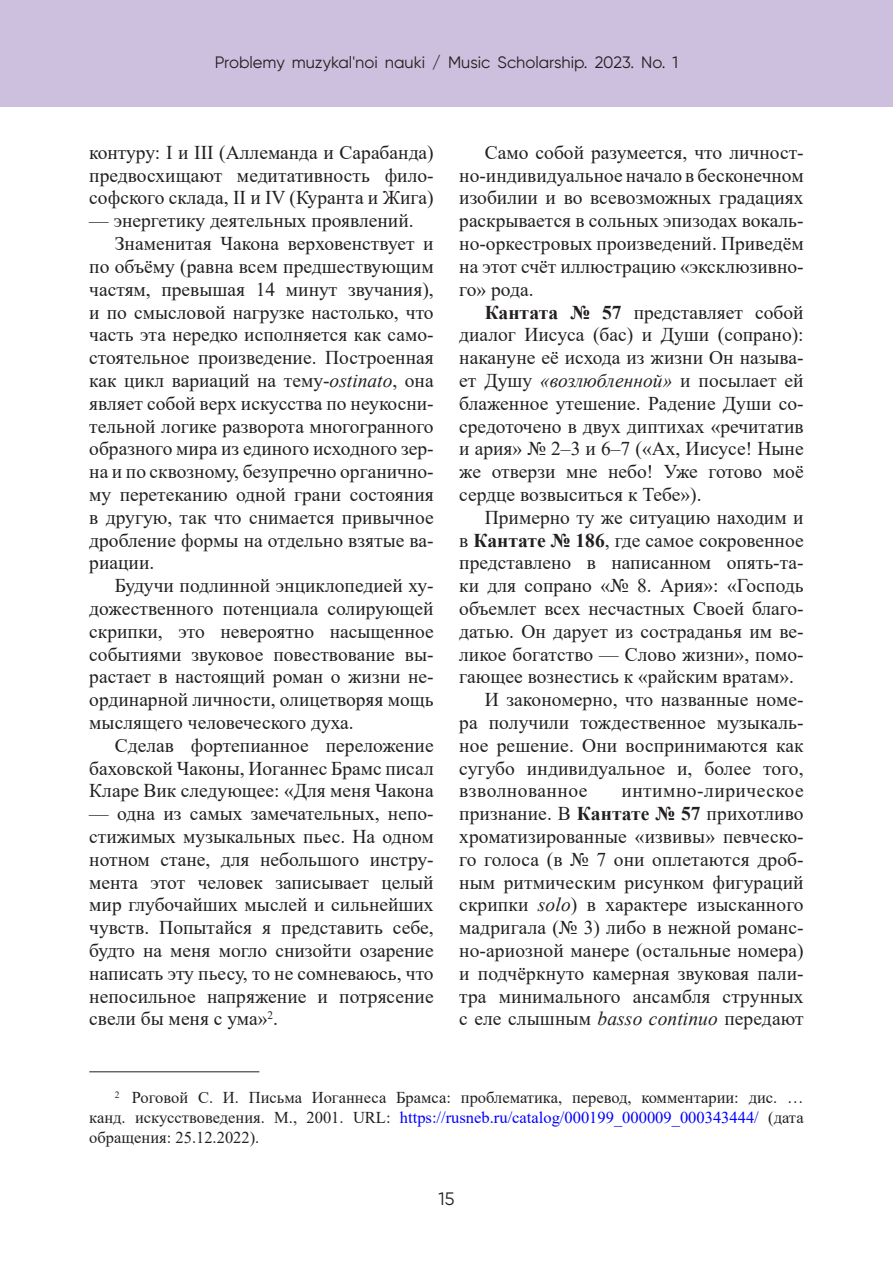
<style>
.page{position:relative;width:893px;height:1263px;background:#fff}
.page>*{position:absolute;margin:0;border:0;box-sizing:border-box;transform-origin:0 0}
.Текст{font:19.5px/22.8px "Times New Roman";color:#231f20;text-align:justify}
.t1{font:18px "Gilroy";color:#231f20}
.Примечание{font:16.5px/19.8px "Times New Roman";color:#231f20;text-align:justify}
.t2{font:16.5px "Gilroy";color:#231f20}
.s1{font-style:italic}
.s2{font-weight:700}
.s3{color:#00f}
</style>
<div class="page">
<div style="left:0;top:0;width:893px;height:107px;background:#ccc0de"></div>
<hr style="left:89px;top:1071px;width:170px;height:1px;background:#231f20">
<p class="t2" style="left:215px;top:53px;width:465px">Problemy muzykal'noi nauki / Music Scholarship. 2023. No. 1</p>
<p class="Текст" style="left:89px;top:140px;width:346px">контуру: I и III (Аллеманда и Сарабанда) предвосхищают медитативность фило&shy;софского склада, II и IV (Куранта и Жига)</p>
<p class="Текст" style="left:89px;top:209px;width:326px">— энергетику деятельных проявлений.</p>
<p class="Текст" style="left:89px;top:232px;width:346px;text-indent:26px">Знаменитая Чакона верховенствует и по объёму (равна всем предшествующим частям, превышая 14 минут звучания), и по смысловой нагрузке настолько, что часть эта нередко исполняется как само&shy;стоятельное произведение. Построенная как цикл вариаций на тему-<span class="s1">ostinato</span>, она являет собой верх искусства по неукосни&shy;тельной логике разворота многогранного образного мира из единого исходного зер&shy;на и по сквозному, безупречно органично&shy;му перетеканию одной грани состояния в другую, так что снимается привычное дробление формы на отдельно взятые ва&shy;риации.</p>
<p class="Текст" style="left:89px;top:574px;width:346px;text-indent:26px">Будучи подлинной энциклопедией ху&shy;дожественного потенциала солирующей скрипки, это невероятно насыщенное событиями звуковое повествование вы&shy;растает в настоящий роман о жизни не&shy;ординарной личности, олицетворяя мощь мыслящего человеческого духа.</p>
<p class="Текст" style="left:89px;top:733px;width:346px;text-indent:26px">Сделав фортепианное переложение баховской Чаконы, Иоганнес Брамс писал Кларе Вик следующее: «Для меня Чакона</p>
<p class="Текст" style="left:89px;top:802px;width:346px">— одна из самых замечательных, непо&shy;стижимых музыкальных пьес. На одном нотном стане, для небольшого инстру&shy;мента этот человек записывает целый мир глубочайших мыслей и сильнейших чувств. Попытайся я представить себе, будто на меня могло снизойти озарение написать эту пьесу, то не сомневаюсь, что непосильное напряжение и потрясение свели бы меня с ума»<sup>2</sup>.</p>
<p class="Текст" style="left:459px;top:140px;width:346px;text-indent:26px">Само собой разумеется, что личност&shy;но-индивидуальное начало в бесконечном изобилии и во всевозможных градациях раскрывается в сольных эпизодах вокаль&shy;но-оркестровых произведений. Приведём на этот счёт иллюстрацию «эксклюзивно&shy;го» рода.</p>
<p class="Текст" style="left:459px;top:300px;width:346px;text-indent:26px"><span class="s2">Кантата № 57</span> представляет собой диалог Иисуса (бас) и Души (сопрано): накануне её исхода из жизни Он называ&shy;ет Душу <span class="s1">«возлюбленной»</span> и посылает ей блаженное утешение. Радение Души со&shy;средоточено в двух диптихах «речитатив и ария» № 2–3 и 6–7 («Ах, Иисусе! Ныне же отверзи мне небо! Уже готово моё сердце возвыситься к Тебе»).</p>
<p class="Текст" style="left:459px;top:505px;width:346px;text-indent:26px">Примерно ту же ситуацию находим и в <span class="s2">Кантате № 186</span>, где самое сокровенное представлено в написанном опять-та&shy;ки для сопрано «№ 8. Ария»: «Господь объемлет всех несчастных Своей благо&shy;датью. Он дарует из состраданья им ве&shy;ликое богатство — Слово жизни», помо&shy;гающее вознестись к «райским вратам».</p>
<p class="Текст" style="left:459px;top:688px;width:346px;text-indent:26px">И закономерно, что названные номе&shy;ра получили тождественное музыкаль&shy;ное решение. Они воспринимаются как сугубо индивидуальное и, более того, взволнованное</p>
<p class="Текст" style="left:459px;top:779px;width:346px;text-indent:162px">интимно-лирическое признание. В <span class="s2">Кантате № 57</span> прихотливо хроматизированные «извивы» певческо&shy;го голоса (в № 7 они оплетаются дроб&shy;ным ритмическим рисунком фигураций скрипки <span class="s1">solo</span>) в характере изысканного мадригала (№ 3) либо в нежной романс&shy;но-ариозной манере (остальные номера) и подчёркнуто камерная звуковая пали&shy;тра минимального ансамбля струнных с еле слышным <span class="s1">basso continuo</span> передают</p>
<p class="Примечание" style="left:89px;top:1087px;width:716px;text-indent:26px"><sup>2</sup> Роговой С. И. Письма Иоганнеса Брамса: проблематика, перевод, комментарии: дис. … канд. искусствоведения. М., 2001. URL: <span class="s3">https://rusneb.ru/catalog/000199_000009_000343444/</span> (дата обращения: 25.12.2022).</p>
<p class="t1" style="left:439px;top:1188px;width:17px">15</p>
</div>
